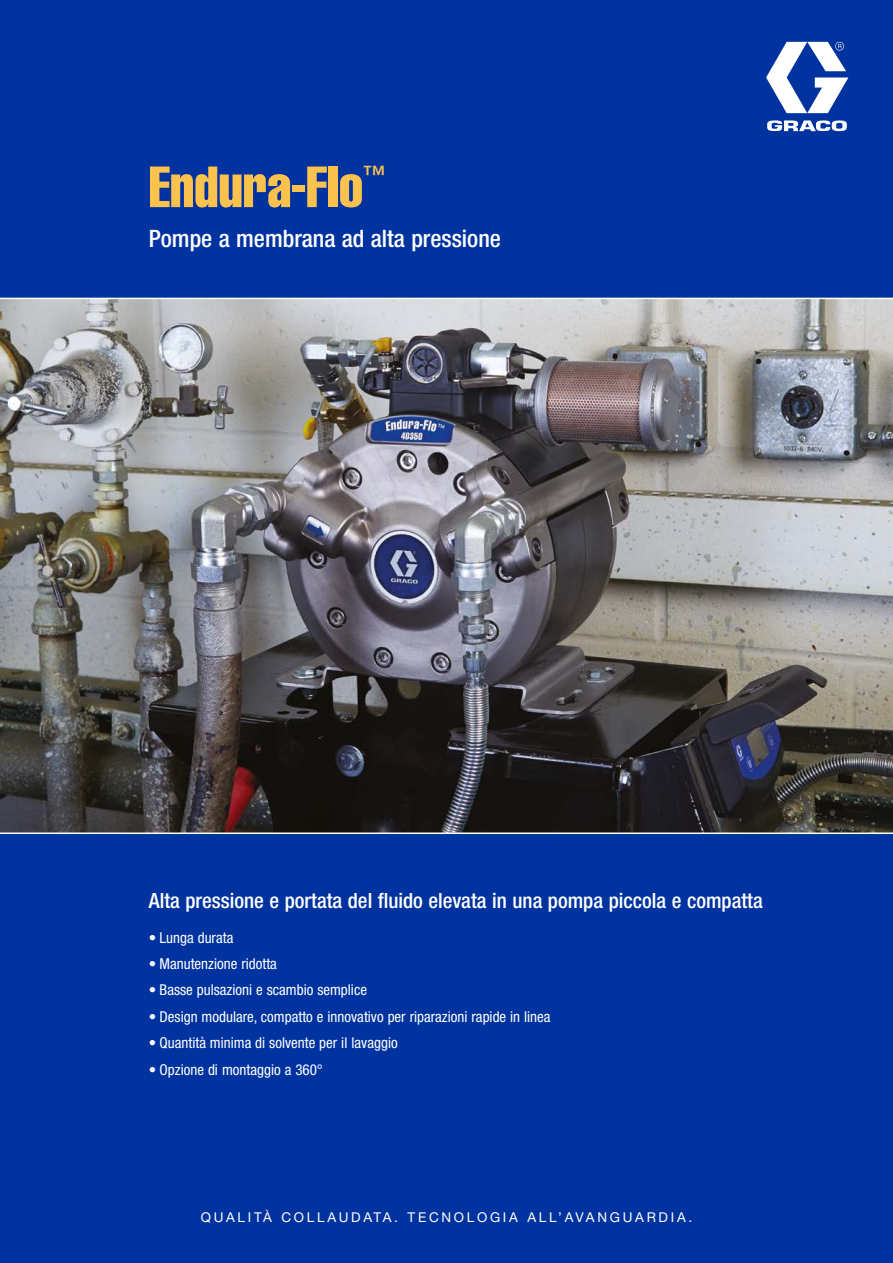
<style>
.page{position:relative;width:893px;height:1263px;background:#0033a0}
.page>*{position:absolute;margin:0;border:0;box-sizing:border-box;transform-origin:0 0}
.t1{font:57px "Helvetica LT Std Comp";color:#fcc24e}
.t2{font:500 condensed 24px "Helvetica Neue LT Std";color:#fff}
.t3{font:500 condensed 22.8px "Helvetica Neue LT Std";color:#fcc24e}
.t4{font:500 condensed 21px "Helvetica Neue LT Std";color:#fff}
.t5{font:condensed 15px "Helvetica Neue LT Std";color:#fff}
.t6{font:13.5px "Helvetica Neue LT Std";letter-spacing:.2em;color:#fff}
</style>
<div class="page">
<img style="left:0;top:299px;width:893px;height:533px">
<hr style="left:0;top:832px;width:893px;height:2px;background:#fff">
<svg style="left:766px;top:42px;width:82px;height:71px"></svg>
<svg style="left:767px;top:120px;width:80px;height:11px"></svg>
<hr style="left:0;top:298px;width:893px;height:1px;background:#fff">
<h1 class="t1" style="left:149px;top:151px;width:216px">Endura-Flo</h1>
<h3 class="t3" style="left:363px;top:160px;width:24px">™</h3>
<h2 class="t2" style="left:149px;top:224px;width:354px">Pompe a membrana ad alta pressione</h2>
<h3 class="t4" style="left:149px;top:888px;width:615px">Alta pressione e portata del fluido elevata in una pompa piccola e compatta</h3>
<p class="t5" style="left:149px;top:928px;width:86px">• Lunga durata</p>
<p class="t5" style="left:149px;top:955px;width:130px">• Manutenzione ridotta</p>
<p class="t5" style="left:149px;top:981px;width:220px">• Basse pulsazioni e scambio semplice</p>
<p class="t5" style="left:149px;top:1008px;width:403px">• Design modulare, compatto e innovativo per riparazioni rapide in linea</p>
<p class="t5" style="left:149px;top:1034px;width:250px">• Quantità minima di solvente per il lavaggio</p>
<p class="t5" style="left:149px;top:1060px;width:176px">• Opzione di montaggio a 360°</p>
<p class="t6" style="left:201px;top:1209px;width:493px">QUALITÀ COLLAUDATA. TECNOLOGIA ALL’AVANGUARDIA.</p>
</div>
